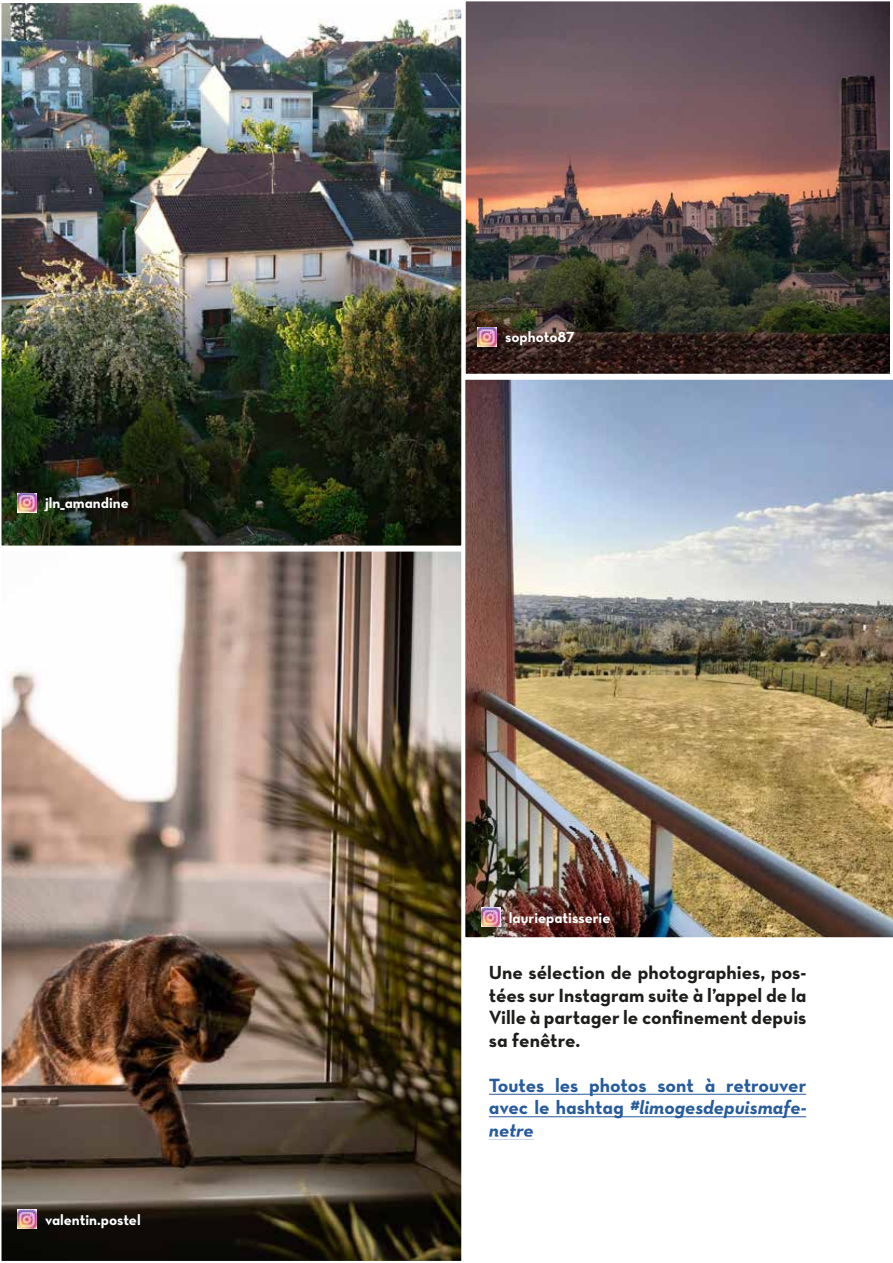
<style>
.page{position:relative;width:893px;height:1263px;background:#fff}
.page>*{position:absolute;margin:0;border:0;box-sizing:border-box;transform-origin:0 0}
.t1{font:19.5px/22.5px "Neutra Text Bold Alt";color:#1d1d1b;text-align:justify}
.t2{font:19.5px/22.5px "Neutra Text Bold Italic Alt";color:#265b9c}
.t3{font:19.5px "Neutra Text Bold Alt";letter-spacing:-.005em;color:#265b9c}
.t4{font:15px "Neutra Text Bold Alt";color:#fff}
.s1{font-family:"Neutra Text Bold Alt"}
</style>
<div class="page">
<hr style="left:489px;top:1094px;width:317px;height:1px;background:#265b9c">
<hr style="left:489px;top:1116px;width:317px;height:1px;background:#265b9c">
<img style="left:1px;top:3px;width:461px;height:543px">
<img style="left:465px;top:1px;width:425px;height:373px">
<img style="left:1px;top:551px;width:461px;height:710px">
<img style="left:465px;top:379px;width:428px;height:559px">
<img style="left:17px;top:493px;width:20px;height:19px">
<img style="left:17px;top:1210px;width:20px;height:19px">
<img style="left:481px;top:908px;width:19px;height:19px">
<img style="left:477px;top:327px;width:20px;height:20px">
<p class="t4" style="left:45px;top:494px;width:85px">jln_amandine</p>
<p class="t4" style="left:45px;top:1210px;width:97px">valentin.postel</p>
<p class="t4" style="left:505px;top:328px;width:71px">sophoto87</p>
<p class="t4" style="left:509px;top:908px;width:103px">lauriepatisserie</p>
<p class="t1" style="left:489px;top:961px;width:319px">Une sélection de photographies, pos&shy;tées sur Instagram suite à l’appel de la Ville à partager le confinement depuis sa fenêtre.</p>
<p class="t3" style="left:489px;top:1073px;width:319px">Toutes les photos sont à retrouver</p>
<p class="t2" style="left:489px;top:1096px;width:319px"><span class="s1">avec le hashtag</span> #limogesdepuismafe&shy;netre</p>
</div>
